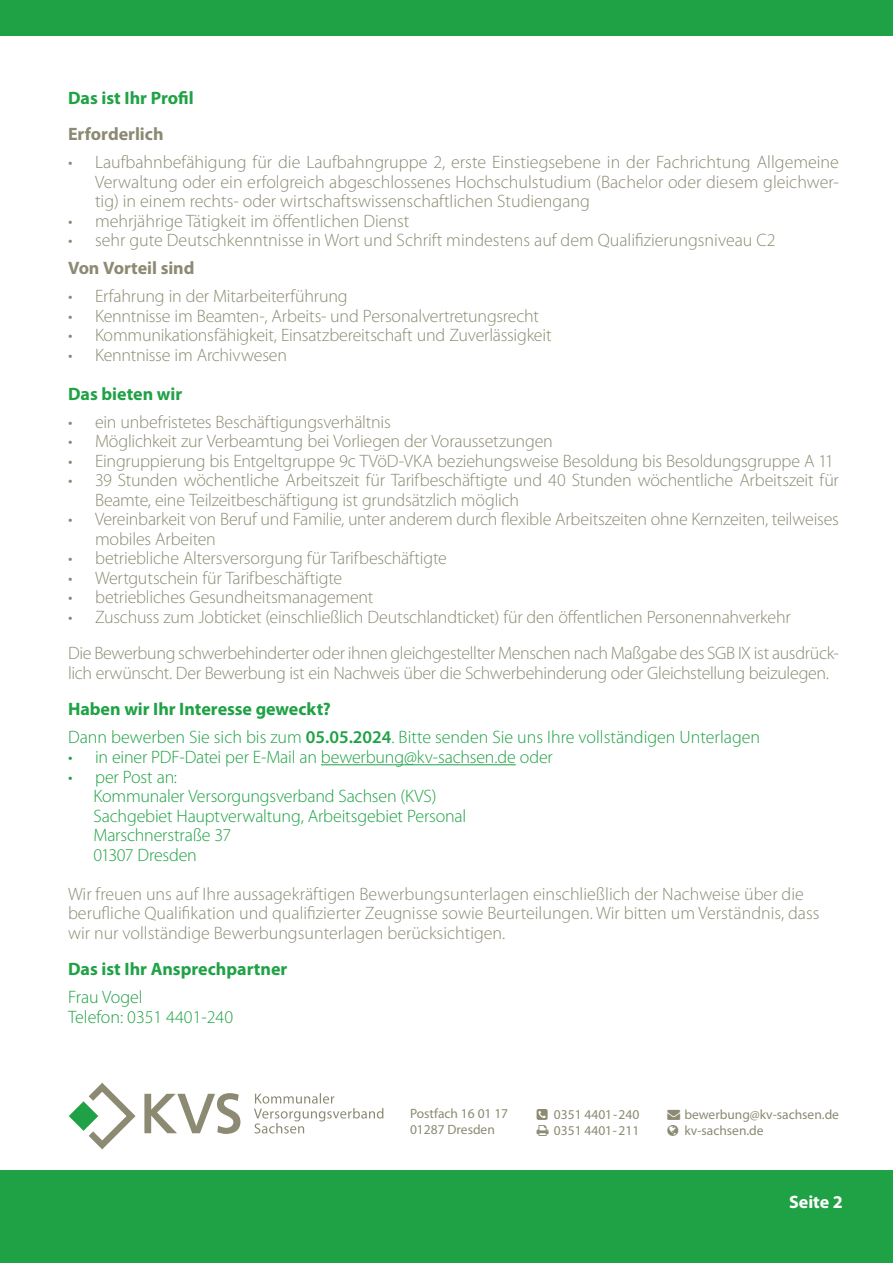
<style>
.page{position:relative;width:893px;height:1263px;background:#fff}
.page>*{position:absolute;margin:0;border:0;box-sizing:border-box;transform-origin:0 0}
.Fleißtext{font:300 18px/19.5px "Myriad Pro";letter-spacing:-.01em;color:#8c8a72}
.Fleißtext-2{font:300 18px "Myriad Pro";letter-spacing:-.005em;color:#1fa245}
.Einf__Abs{font:300 18px/19.5px "Myriad Pro";letter-spacing:-.02em;color:#8c8a72}
.Einf__Abs-2{font:700 18px "Myriad Pro";color:#1fa245}
.Einf__Abs-3{font:700 18px "Myriad Pro";letter-spacing:-.005em;color:#8c8a72}
.Einf__Abs-4{font:700 18px "Myriad Pro";color:#fff}
.t1{font:13.5px/16.2px "Myriad Pro";color:#8c8a72}
.s1{font-weight:600}
</style>
<div class="page">
<div style="left:0;top:1170px;width:893px;height:93px;background:#1fa245"></div>
<div style="left:0;top:0;width:893px;height:35px;background:#1fa245"></div>
<svg style="left:69px;top:1083px;width:67px;height:66px"></svg>
<svg style="left:144px;top:1093px;width:96px;height:41px"></svg>
<svg style="left:254px;top:1093px;width:129px;height:40px"></svg>
<hr style="left:321px;top:764px;width:195px;height:1px;background:#1fa245">
<p class="Einf__Abs-2" style="left:68px;top:86px;width:127px">Das ist Ihr Profil</p>
<p class="Einf__Abs-3" style="left:68px;top:123px;width:97px">Erforderlich</p>
<p class="Fleißtext" style="left:95px;top:152px;width:745px;text-align:justify;text-indent:-27px">• Laufbahnbefähigung für die Laufbahngruppe 2, erste Einstiegsebene in der Fachrichtung Allgemeine Verwaltung oder ein erfolgreich abgeschlossenes Hochschulstudium (Bachelor oder diesem gleichwer&shy;tig) in einem rechts- oder wirtschaftswissenschaftlichen Studiengang</p>
<p class="Fleißtext" style="left:68px;top:211px;width:343px">• mehrjährige Tätigkeit im öffentlichen Dienst</p>
<p class="Fleißtext" style="left:68px;top:230px;width:709px">• sehr gute Deutschkenntnisse in Wort und Schrift mindestens auf dem Qualifizierungsniveau C2</p>
<p class="Einf__Abs-3" style="left:68px;top:257px;width:128px">Von Vorteil sind</p>
<p class="Fleißtext" style="left:68px;top:286px;width:281px">• Erfahrung in der Mitarbeiterführung</p>
<p class="Fleißtext" style="left:68px;top:306px;width:473px">• Kenntnisse im Beamten-, Arbeits- und Personalvertretungsrecht</p>
<p class="Fleißtext" style="left:68px;top:325px;width:485px">• Kommunikationsfähigkeit, Einsatzbereitschaft und Zuverlässigkeit</p>
<p class="Fleißtext" style="left:68px;top:345px;width:221px">• Kenntnisse im Archivwesen</p>
<p class="Einf__Abs-2" style="left:68px;top:382px;width:116px">Das bieten wir</p>
<p class="Fleißtext" style="left:68px;top:412px;width:324px">• ein unbefristetes Beschäftigungsverhältnis</p>
<p class="Fleißtext" style="left:68px;top:431px;width:486px">• Möglichkeit zur Verbeamtung bei Vorliegen der Voraussetzungen</p>
<p class="Fleißtext" style="left:68px;top:451px;width:767px">• Eingruppierung bis Entgeltgruppe 9c TVöD-VKA beziehungsweise Besoldung bis Besoldungsgruppe A 11</p>
<p class="Fleißtext" style="left:95px;top:470px;width:745px;text-indent:-27px">• 39 Stunden wöchentliche Arbeitszeit für Tarifbeschäftigte und 40 Stunden wöchentliche Arbeitszeit für<br>Beamte, eine Teilzeitbeschäftigung ist grundsätzlich möglich</p>
<p class="Fleißtext" style="left:95px;top:509px;width:745px;text-indent:-27px">• Vereinbarkeit von Beruf und Familie, unter anderem durch flexible Arbeitszeiten ohne Kernzeiten, teilweises mobiles Arbeiten</p>
<p class="Fleißtext" style="left:68px;top:548px;width:380px">• betriebliche Altersversorgung für Tarifbeschäftigte</p>
<p class="Fleißtext" style="left:68px;top:568px;width:276px">• Wertgutschein für Tarifbeschäftigte</p>
<p class="Fleißtext" style="left:68px;top:587px;width:307px">• betriebliches Gesundheitsmanagement</p>
<p class="Fleißtext" style="left:68px;top:607px;width:724px">• Zuschuss zum Jobticket (einschließlich Deutschlandticket) für den öffentlichen Personennahverkehr</p>
<p class="Einf__Abs" style="left:68px;top:643px;width:772px">Die Bewerbung schwerbehinderter oder ihnen gleichgestellter Menschen nach Maßgabe des SGB IX ist ausdrück&shy;lich erwünscht. Der Bewerbung ist ein Nachweis über die Schwerbehinderung oder Gleichstellung beizulegen.</p>
<p class="Einf__Abs-2" style="left:68px;top:698px;width:264px">Haben wir Ihr Interesse geweckt?</p>
<p class="Fleißtext-2" style="left:68px;top:727px;width:694px">Dann bewerben Sie sich bis zum <span class="s1">05.05.2024</span>. Bitte senden Sie uns Ihre vollständigen Unterlagen</p>
<p class="Fleißtext-2" style="left:68px;top:746px;width:486px">• in einer PDF-Datei per E-Mail an bewerbung@kv-sachsen.de oder</p>
<p class="Fleißtext-2" style="left:68px;top:766px;width:111px">• per Post an:</p>
<p class="Fleißtext-2" style="left:94px;top:785px;width:344px">Kommunaler Versorgungsverband Sachsen (KVS)</p>
<p class="Fleißtext-2" style="left:94px;top:805px;width:374px">Sachgebiet Hauptverwaltung, Arbeitsgebiet Personal</p>
<p class="Fleißtext-2" style="left:94px;top:824px;width:139px">Marschnerstraße 37</p>
<p class="Fleißtext-2" style="left:94px;top:844px;width:105px">01307 Dresden</p>
<p class="Fleißtext" style="left:68px;top:883px;width:753px">Wir freuen uns auf Ihre aussagekräftigen Bewerbungsunterlagen einschließlich der Nachweise über die berufliche Qualifikation und qualifizierter Zeugnisse sowie Beurteilungen. Wir bitten um Verständnis, dass wir nur vollständige Bewerbungsunterlagen berücksichtigen.</p>
<p class="Einf__Abs-2" style="left:68px;top:957px;width:221px">Das ist Ihr Ansprechpartner</p>
<p class="Fleißtext-2" style="left:68px;top:986px;width:76px">Frau Vogel</p>
<p class="Fleißtext-2" style="left:68px;top:1006px;width:167px">Telefon: 0351 4401-240</p>
<p class="t1" style="left:410px;top:1105px;width:100px">Postfach 16 01 17<br>01287 Dresden</p>
<p class="t1" style="left:554px;top:1106px;width:87px;line-height:15.8px">0351 4401-240<br>0351 4401- 211</p>
<p class="t1" style="left:667px;top:1106px;width:173px">→ bewerbung@kv-sachsen.de</p>
<p class="t1" style="left:684px;top:1122px;width:81px">kv-sachsen.de</p>
<p class="Einf__Abs-4" style="left:789px;top:1190px;width:55px">Seite 2</p>
</div>
